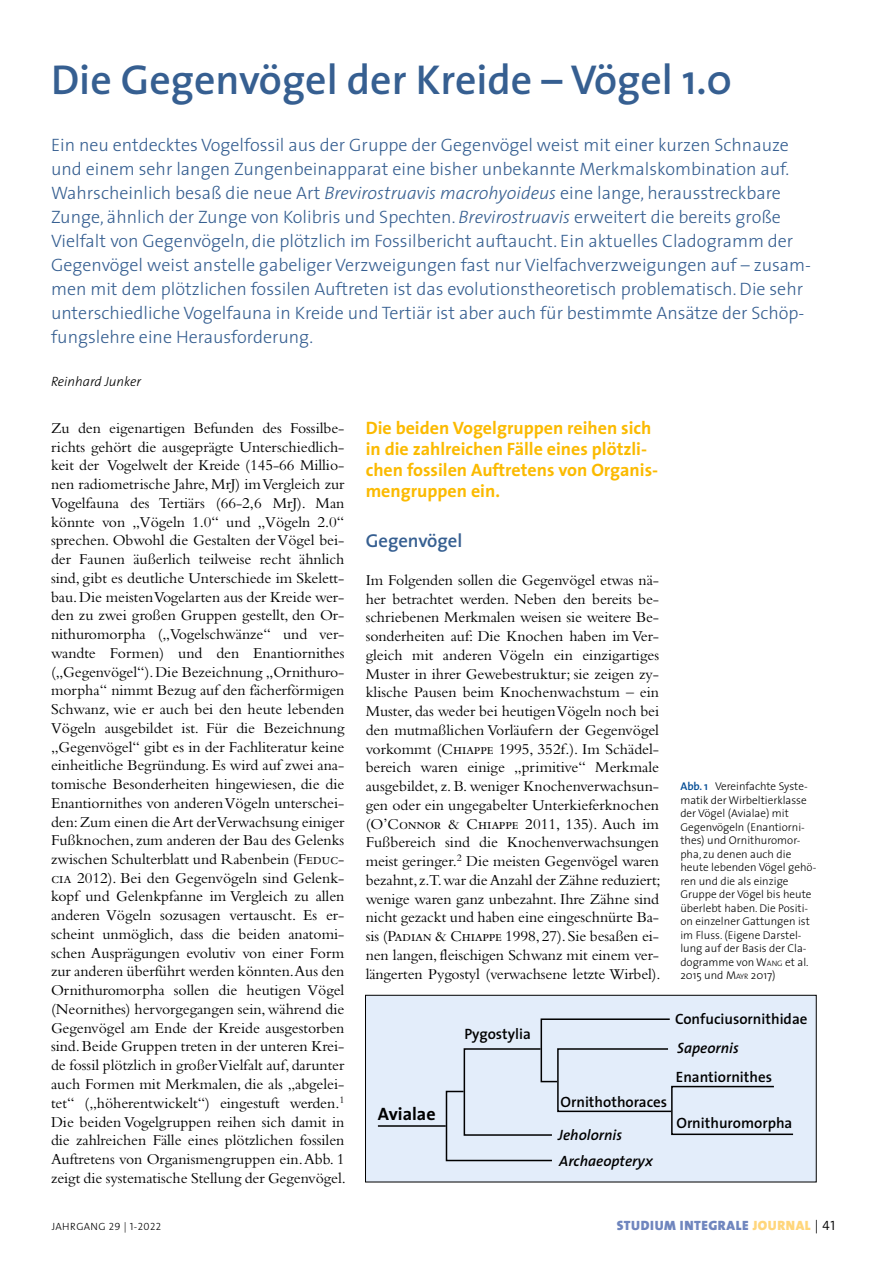
<style>
.page{position:relative;width:893px;height:1263px;background:#fff}
.page>*{position:absolute;margin:0;border:0;box-sizing:border-box;transform-origin:0 0}
.t1{font:600 42px "The Sans";color:#365f91}
.t2{font:600 18.75px "The Sans";color:#365f91}
.t3{font:300 18px/24px "The Sans";color:#365f91}
.t4{font:700 18px/21px "The Sans";color:#fbba00}
.t5{font:700 18px "The Sans";color:#000}
.t6{font:15.75px/18.8px "Bembo";letter-spacing:-.005em;color:#000;text-align:justify}
.t7{font:600 15px "The Sans";color:#000}
.t8{font:italic 600 15px "The Sans";color:#000}
.t9{font:900 13.5px "The Sans";letter-spacing:.04em;color:#7086be}
.t10{font:italic 300 13.5px "The Sans";color:#000}
.t11{font:300 11.25px/13.5px "The Sans";color:#000}
.t12{font:10.5px "The Sans Light Caps";letter-spacing:.04em;color:#000}
.s1{font-style:italic}
.s2{font-family:"Bembo SC"}
.s3{font-weight:600;color:#004a93}
.s4{font-style:inherit}
.s5{font-size:7.8px}
.s6{color:#ffd67b}
.s7{font-weight:300;color:#000}
.s8{font-family:"The Sans Semi Light Caps";font-weight:400;color:#000}
</style>
<div class="page">
<div style="left:365px;top:995px;width:451px;height:187px;background:#e3edfa"></div>
<div style="left:365px;top:995px;width:451px;height:187px;border:1px solid #000"></div>
<hr style="left:378px;top:1125px;width:68px;height:2px;background:#000">
<svg style="left:445px;top:1018px;width:349px;height:144px"></svg>
<h1 class="t1" style="left:51px;top:45px;width:683px">Die Gegenvögel der Kreide – Vögel 1.0</h1>
<p class="t3" style="left:51px;top:133px;width:762px">Ein neu entdecktes Vogelfossil aus der Gruppe der Gegenvögel weist mit einer kurzen Schnauze und einem sehr langen Zungenbeinapparat eine bisher unbekannte Merkmalskombination auf.<br>Wahrscheinlich besaß die neue Art <span class="s1">Brevirostruavis macrohyoideus</span> eine lange, herausstreckbare Zunge, ähnlich der Zunge von Kolibris und Spechten. <span class="s1">Brevirostruavis</span> erweitert die bereits große Vielfalt von Gegenvögeln, die plötzlich im Fossilbericht auftaucht. Ein aktuelles Cladogramm der Gegenvögel weist anstelle gabeliger Verzweigungen fast nur Vielfachverzweigungen auf – zusam&shy;men mit dem plötzlichen fossilen Auftreten ist das evolutionstheoretisch problematisch. Die sehr unterschiedliche Vogelfauna in Kreide und Tertiär ist aber auch für bestimmte Ansätze der Schöp&shy;fungslehre eine Herausforderung.</p>
<p class="t10" style="left:51px;top:370px;width:92px">Reinhard Junker</p>
<p class="t6" style="left:51px;top:418px;width:296px">Zu den eigenartigen Befunden des Fossilbe&shy;richts gehört die ausgeprägte Unterschiedlich&shy;keit der Vogelwelt der Kreide (145-66 Millio&shy;nen radiometrische Jahre, MrJ) im Vergleich zur Vogelfauna des Tertiärs (66-2,6 MrJ). Man könnte von „Vögeln 1.0“ und „Vögeln 2.0“ sprechen. Obwohl die Gestalten der Vögel bei&shy;der Faunen äußerlich teilweise recht ähnlich sind, gibt es deutliche Unterschiede im Skelett&shy;bau. Die meisten Vogelarten aus der Kreide wer&shy;den zu zwei großen Gruppen gestellt, den Or&shy;nithuromorpha („Vogelschwänze“ und ver&shy;wandte Formen) und den Enantiornithes („Gegenvögel“). Die Bezeichnung „Ornithuro&shy;morpha“ nimmt Bezug auf den fächerförmigen Schwanz, wie er auch bei den heute lebenden Vögeln ausgebildet ist. Für die Bezeichnung „Gegenvögel“ gibt es in der Fachliteratur keine einheitliche Begründung. Es wird auf zwei ana&shy;tomische Besonderheiten hingewiesen, die die Enantiornithes von anderen Vögeln unterschei&shy;den: Zum einen die Art der Verwachsung einiger Fußknochen, zum anderen der Bau des Gelenks zwischen Schulterblatt und Rabenbein (<span class="s2">Feduc&shy;cia</span> 2012). Bei den Gegenvögeln sind Gelenk&shy;kopf und Gelenkpfanne im Vergleich zu allen anderen Vögeln sozusagen vertauscht. Es er&shy;scheint unmöglich, dass die beiden anatomi&shy;schen Ausprägungen evolutiv von einer Form zur anderen überführt werden könnten.Aus den Ornithuromorpha sollen die heutigen Vögel (Neornithes) hervorgegangen sein, während die Gegenvögel am Ende der Kreide ausgestorben sind. Beide Gruppen treten in der unteren Krei&shy;de fossil plötzlich in großer Vielfalt auf, darunter auch Formen mit Merkmalen, die als „abgelei&shy;tet“ („höherentwickelt“) eingestuft werden.<sup>1<br></sup>Die beiden Vogelgruppen reihen sich damit in die zahlreichen Fälle eines plötzlichen fossilen Auftretens von Organismengruppen ein. Abb. 1 zeigt die systematische Stellung der Gegenvögel.</p>
<p class="t4" style="left:366px;top:417px;width:294px">Die beiden Vogelgruppen reihen sich in die zahlreichen Fälle eines plötzli&shy;chen fossilen Auftretens von Organis&shy;mengruppen ein.</p>
<p class="t2" style="left:366px;top:525px;width:98px">Gegenvögel</p>
<p class="t6" style="left:366px;top:570px;width:296px">Im Folgenden sollen die Gegenvögel etwas nä&shy;her betrachtet werden. Neben den bereits be&shy;schriebenen Merkmalen weisen sie weitere Be&shy;sonderheiten auf: Die Knochen haben im Ver&shy;gleich mit anderen Vögeln ein einzigartiges Muster in ihrer Gewebestruktur; sie zeigen zy&shy;klische Pausen beim Knochenwachstum – ein Muster, das weder bei heutigen Vögeln noch bei den mutmaßlichen Vorläufern der Gegenvögel vorkommt (<span class="s2">Chiappe</span> 1995, 352f.). Im Schädel&shy;bereich waren einige „primitive“ Merkmale ausgebildet, z.B. weniger Knochenverwachsun&shy;gen oder ein ungegabelter Unterkieferknochen (<span class="s2">O’Connor</span> &amp; <span class="s2">Chiappe</span> 2011, 135). Auch im Fußbereich sind die Knochenverwachsungen meist geringer.<sup>2</sup> Die meisten Gegenvögel waren bezahnt, z.T. war die Anzahl der Zähne reduziert; wenige waren ganz unbezahnt. Ihre Zähne sind nicht gezackt und haben eine eingeschnürte Ba&shy;sis (<span class="s2">Padian</span> &amp; <span class="s2">Chiappe</span> 1998, 27). Sie besaßen ei&shy;nen langen, fleischigen Schwanz mit einem ver&shy;längerten Pygostyl (verwachsene letzte Wirbel).</p>
<p class="t11" style="left:680px;top:779px;width:137px"><span class="s3">Abb. 1</span> Vereinfachte Syste&shy;matik der Wirbeltierklasse der Vögel (Avialae) mit<br>Gegenvögeln (Enantiorni&shy;thes) und Ornithuromor&shy;pha, zu denen auch die heute lebenden Vögel gehö&shy;ren und die als einzige<br>Gruppe der Vögel bis heute überlebt haben. Die Positi&shy;on einzelner Gattungen ist im Fluss. (Eigene Darstel&shy;lung auf der Basis der Cla&shy;dogramme von <span class="s4">W</span><span class="s5">ANG</span> et al.<br>2015 und <span class="s4">M</span><span class="s5">AYR</span> 2017)</p>
<p class="t7" style="left:675px;top:1006px;width:134px">Confuciusornithidae</p>
<p class="t7" style="left:464px;top:1021px;width:68px">Pygostylia</p>
<p class="t8" style="left:677px;top:1036px;width:63px">Sapeornis</p>
<p class="t7" style="left:676px;top:1065px;width:98px">Enantiornithes</p>
<p class="t7" style="left:676px;top:1110px;width:118px">Ornithuromorpha</p>
<p class="t7" style="left:561px;top:1089px;width:108px">Ornithothoraces</p>
<p class="t5" style="left:378px;top:1099px;width:59px">Avialae</p>
<p class="t8" style="left:558px;top:1123px;width:65px">Jeholornis</p>
<p class="t8" style="left:559px;top:1148px;width:95px">Archaeopteryx</p>
<p class="t12" style="left:52px;top:1218px;width:111px">JAHRGANG 29 | 1-2022</p>
<p class="t9" style="left:617px;top:1214px;width:220px">STUDIUM INTEGRALE <span class="s6">JOURNAL</span> <span class="s7">|</span> <span class="s8">41</span></p>
</div>
